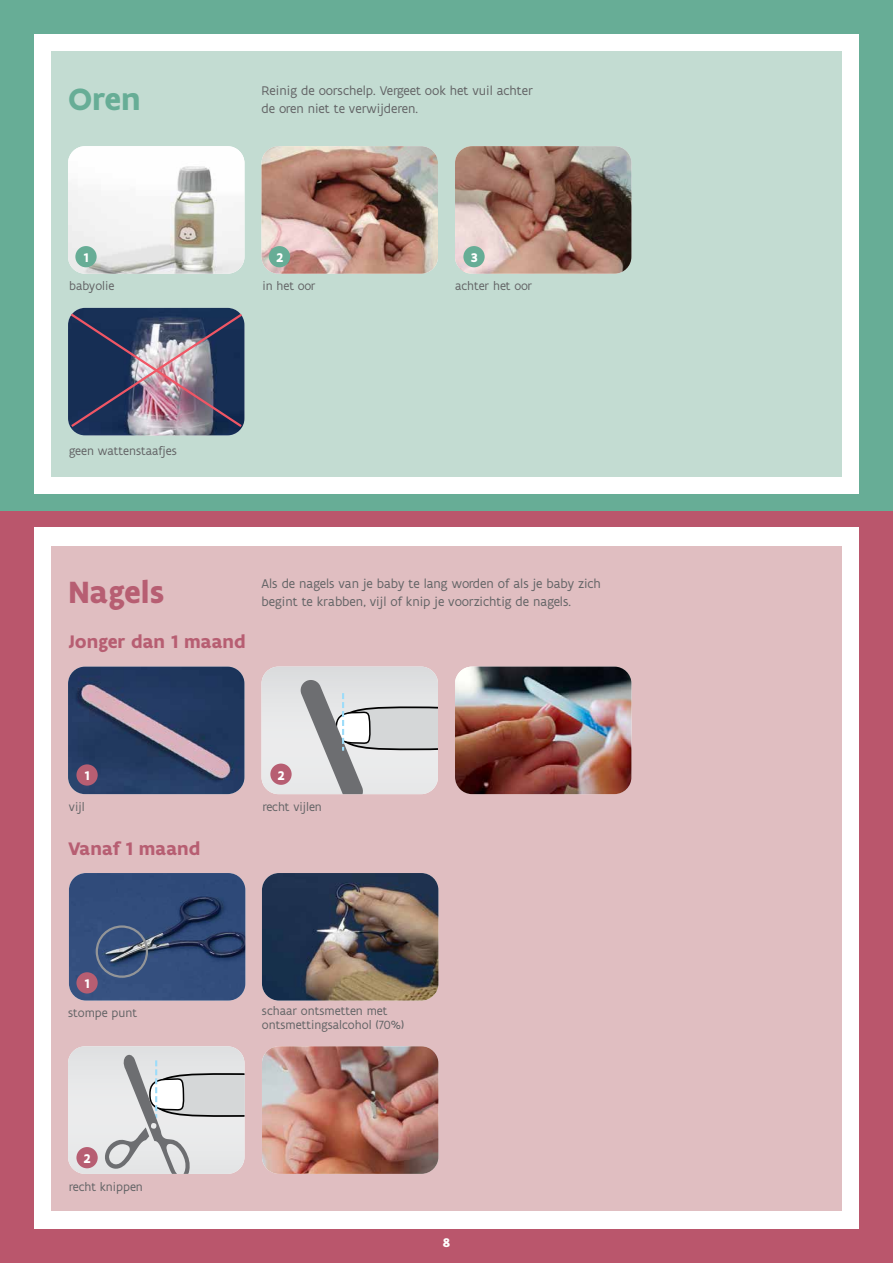
<style>
.page{position:relative;width:893px;height:1263px;background:#fff}
.page>*{position:absolute;margin:0;border:0;box-sizing:border-box;transform-origin:0 0}
.t1{font:700 33px "Flanders Art Sans";color:#b75e72}
.t2{font:700 33px "Flanders Art Sans";color:#67ad96}
.t3{font:700 19.5px "Flanders Art Sans";color:#b75e72}
.t4{font:13.5px/18px "Flanders Art Sans";color:#636466}
.t5{font:700 13.5px "Flanders Art Sans";color:#fff}
.t6{font:12.75px/13.5px "Flanders Art Sans";color:#636466}
</style>
<div class="page">
<div style="left:0;top:510px;width:893px;height:753px;background:#ba566c"></div>
<div style="left:0;top:0;width:893px;height:510px;background:#67ad96"></div>
<div style="left:34px;top:34px;width:825px;height:459px;background:#fff"></div>
<div style="left:51px;top:51px;width:791px;height:425px;background:#c3dcd2"></div>
<img style="left:68px;top:146px;width:176px;height:128px">
<img style="left:261px;top:146px;width:177px;height:128px">
<img style="left:455px;top:146px;width:176px;height:128px">
<img style="left:72px;top:308px;width:169px;height:127px">
<div style="left:34px;top:527px;width:825px;height:702px;background:#fff"></div>
<div style="left:51px;top:546px;width:791px;height:665px;background:#e0bec1"></div>
<img style="left:68px;top:666px;width:176px;height:128px">
<svg style="left:261px;top:666px;width:177px;height:128px;background:#d1d2d3"></svg>
<img style="left:455px;top:666px;width:176px;height:128px">
<img style="left:68px;top:311px;width:177px;height:118px">
<div style="left:75px;top:246px;width:22px;height:21px;background:#67ad96;border-radius:50%"></div>
<div style="left:269px;top:246px;width:21px;height:21px;background:#67ad96;border-radius:50%"></div>
<div style="left:463px;top:246px;width:22px;height:21px;background:#67ad96;border-radius:50%"></div>
<div style="left:76px;top:764px;width:22px;height:22px;background:#b75e72;border-radius:50%"></div>
<svg style="left:68px;top:1046px;width:176px;height:128px;background:#d6d7d8"></svg>
<img style="left:69px;top:873px;width:176px;height:127px">
<img style="left:262px;top:873px;width:176px;height:127px">
<img style="left:262px;top:1046px;width:176px;height:128px">
<div style="left:96px;top:925px;width:52px;height:53px;border:2px solid #939598;border-radius:50%"></div>
<div style="left:270px;top:763px;width:22px;height:22px;background:#b75e72;border-radius:50%"></div>
<div style="left:76px;top:1147px;width:22px;height:21px;background:#b75e72;border-radius:50%"></div>
<div style="left:76px;top:972px;width:22px;height:21px;background:#b75e72;border-radius:50%"></div>
<h1 class="t2" style="left:68px;top:78px;width:74px">Oren</h1>
<p class="t4" style="left:261px;top:82px;width:273px">Reinig de oorschelp. Vergeet ook het vuil achter de oren niet te verwijderen.</p>
<p class="t5" style="left:83px;top:249px;width:7px">1</p>
<p class="t5" style="left:276px;top:249px;width:9px">2</p>
<p class="t5" style="left:470px;top:249px;width:9px">3</p>
<p class="t6" style="left:69px;top:279px;width:47px">babyolie</p>
<p class="t6" style="left:262px;top:279px;width:55px">in het oor</p>
<p class="t6" style="left:69px;top:444px;width:109px">geen wattenstaafjes</p>
<p class="t6" style="left:455px;top:279px;width:79px">achter het oor</p>
<h1 class="t1" style="left:68px;top:571px;width:98px">Nagels</h1>
<p class="t4" style="left:261px;top:575px;width:341px">Als de nagels van je baby te lang worden of als je baby zich begint te krabben, vijl of knip je voorzichtig de nagels.</p>
<h2 class="t3" style="left:68px;top:629px;width:179px">Jonger dan 1 maand</h2>
<p class="t5" style="left:85px;top:767px;width:7px">1</p>
<p class="t5" style="left:278px;top:767px;width:9px">2</p>
<p class="t6" style="left:69px;top:800px;width:17px">vijl</p>
<p class="t6" style="left:262px;top:800px;width:61px">recht vijlen</p>
<h2 class="t3" style="left:68px;top:836px;width:134px">Vanaf 1 maand</h2>
<p class="t5" style="left:85px;top:975px;width:7px">1</p>
<p class="t6" style="left:68px;top:1006px;width:71px">stompe punt</p>
<p class="t5" style="left:84px;top:1150px;width:9px">2</p>
<p class="t6" style="left:69px;top:1180px;width:76px">recht knippen</p>
<p class="t6" style="left:262px;top:1004px;width:144px">schaar ontsmetten met ontsmettingsalcohol (70%)</p>
<p class="t5" style="left:443px;top:1234px;width:9px">8</p>
</div>
